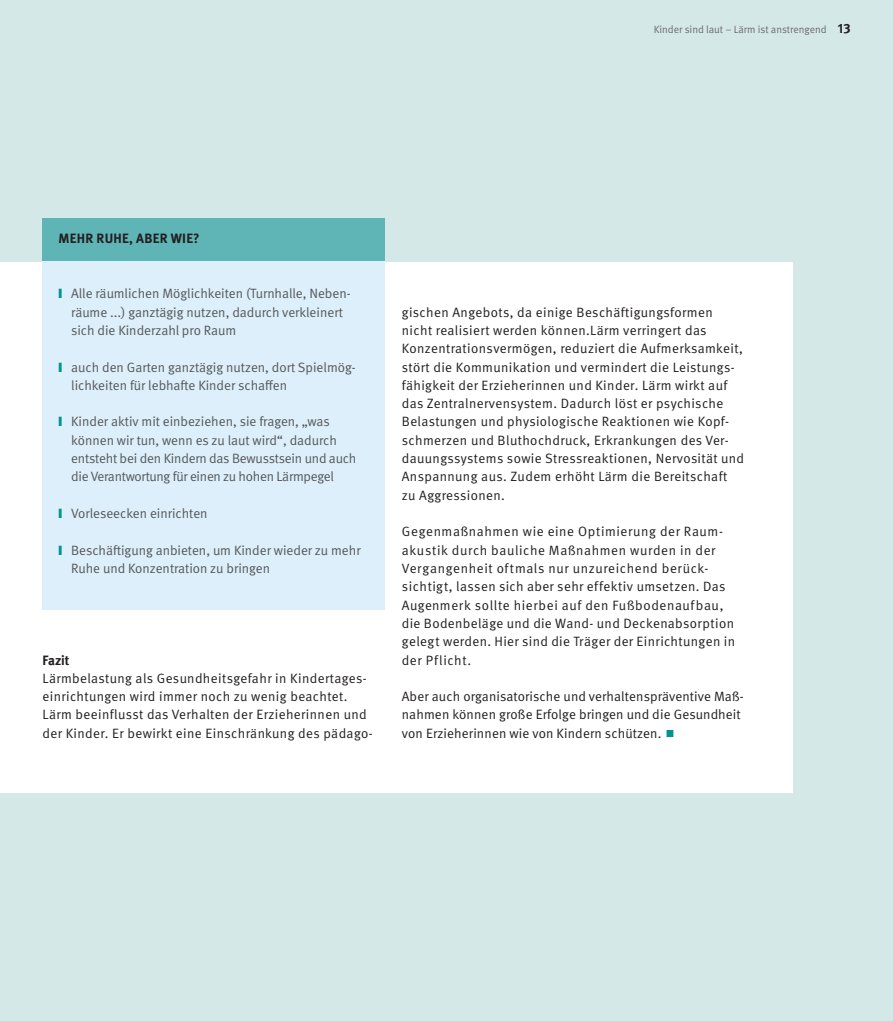
<style>
.page{position:relative;width:893px;height:1021px;background:#fff}
.page>*{position:absolute;margin:0;border:0;box-sizing:border-box;transform-origin:0 0}
.Fl__Text_9{font:300 30px "ST Heiti SC";color:#009391}
.Fl__Text_9-2{font:13.5px/18.3px "DGUV Meta";letter-spacing:.03em;color:#231f20}
.Fl__Text_9-3{font:13.5px/18.3px "DGUV Meta";color:#57585a}
.Fl__Text_9-4{font:13.5px/18.3px "DGUV Meta";letter-spacing:.01em;color:#231f20}
.Fl__Text_9-5{font:700 13.5px "DGUV Meta";letter-spacing:.02em;color:#231f20}
.t1{font:10.5px "DGUV Meta";color:#6c6d70}
.s1{font-weight:700;font-size:13.5px;color:#231f20}
.s2{color:#009391}
</style>
<div class="page">
<div style="left:0;top:0;width:893px;height:1020px;background:#d4e8e8"></div>
<div style="left:0;top:262px;width:792px;height:530px;background:#fff"></div>
<div style="left:43px;top:256px;width:342px;height:353px;background:#dceffa"></div>
<div style="left:43px;top:218px;width:342px;height:42px;background:#5fb5b6"></div>
<p class="t1" style="left:654px;top:23px;width:198px">Kinder sind laut – Lärm ist anstrengend <span class="s1">13</span></p>
<p class="Fl__Text_9-5" style="left:59px;top:231px;width:143px">MEHR RUHE, ABER WIE?</p>
<p class="Fl__Text_9-3" style="left:58px;top:285px;width:294px"><span class="s2">❙</span> Alle räumlichen Möglichkeiten (Turnhalle, Neben-</p>
<p class="Fl__Text_9-3" style="left:71px;top:303px;width:273px">räume ...) ganztägig nutzen, dadurch verkleinert sich die Kinderzahl pro Raum</p>
<p class="Fl__Text_9-3" style="left:71px;top:358px;width:286px;text-indent:-13px"><span class="s2">❙</span> auch den Garten ganztägig nutzen, dort Spielmög&shy;lichkeiten für lebhafte Kinder schaffen</p>
<p class="Fl__Text_9-3" style="left:71px;top:413px;width:287px;text-indent:-13px"><span class="s2">❙</span> Kinder aktiv mit einbeziehen, sie fragen, „was können wir tun, wenn es zu laut wird“, dadurch entsteht bei den Kindern das Bewusstsein und auch die Verantwortung für einen zu hohen Lärmpegel</p>
<p class="Fl__Text_9-3" style="left:58px;top:504px;width:151px"><span class="s2">❙</span> Vorleseecken einrichten</p>
<p class="Fl__Text_9-3" style="left:58px;top:541px;width:304px"><span class="s2">❙</span> Beschäftigung anbieten, um Kinder wieder zu mehr</p>
<p class="Fl__Text_9-3" style="left:71px;top:559px;width:200px">Ruhe und Konzentration zu bringen</p>
<p class="Fl__Text_9-5" style="left:43px;top:651px;width:29px">Fazit</p>
<p class="Fl__Text_9-2" style="left:43px;top:669px;width:330px">Lärmbelastung als Gesundheitsgefahr in Kindertages&shy;einrichtungen wird immer noch zu wenig beachtet.<br>Lärm beeinflusst das Verhalten der Erzieherinnen und der Kinder. Er bewirkt eine Einschränkung des pädago-</p>
<p class="Fl__Text_9-2" style="left:402px;top:303px;width:344px">gischen Angebots, da einige Beschäftigungsformen nicht realisiert werden können.Lärm verringert das Konzentrationsvermögen, reduziert die Aufmerksamkeit, stört die Kommunikation und vermindert die Leistungs&shy;fähigkeit der Erzieherinnen und Kinder. Lärm wirkt auf das Zentralnervensystem. Dadurch löst er psychische Belastungen und physiologische Reaktionen wie Kopf&shy;schmerzen und Bluthochdruck, Erkrankungen des Ver&shy;dauungssystems sowie Stressreaktionen, Nervosität und Anspannung aus. Zudem erhöht Lärm die Bereitschaft zu Aggressionen.</p>
<p class="Fl__Text_9-2" style="left:402px;top:523px;width:335px">Gegenmaßnahmen wie eine Optimierung der Raum&shy;akustik durch bauliche Maßnahmen wurden in der Vergangenheit oftmals nur unzureichend berück&shy;sichtigt, lassen sich aber sehr effektiv umsetzen. Das Augenmerk sollte hierbei auf den Fußbodenaufbau, die Bodenbeläge und die Wand- und Deckenabsorption gelegt werden. Hier sind die Träger der Einrichtungen in der Pflicht.</p>
<p class="Fl__Text_9-4" style="left:402px;top:687px;width:343px">Aber auch organisatorische und verhaltenspräventive Maß&shy;nahmen können große Erfolge bringen und die Gesundheit von Erzieherinnen wie von Kindern schützen.</p>
<p class="Fl__Text_9" style="left:665px;top:708px;width:12px">▪</p>
</div>
